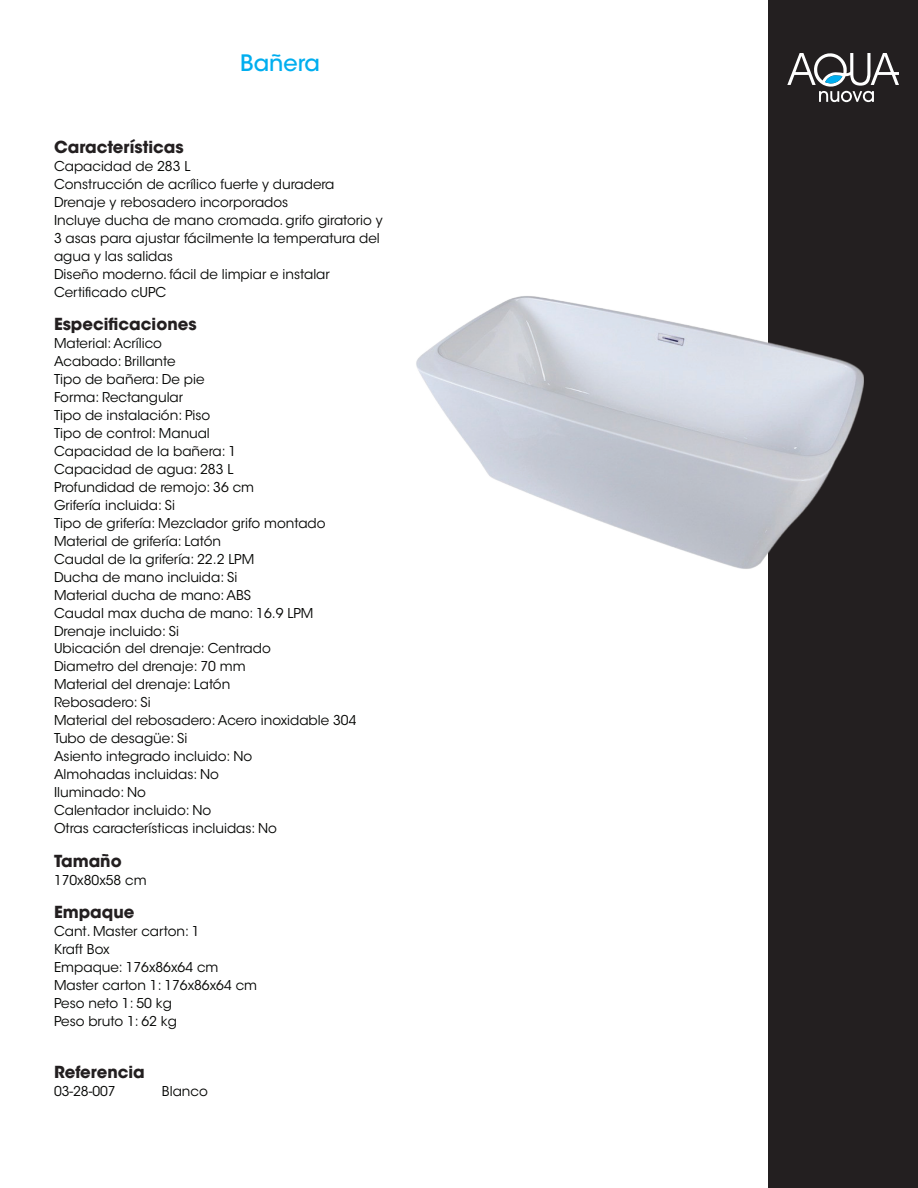
<style>
.page{position:relative;width:918px;height:1188px;background:#fff}
.page>*{position:absolute;margin:0;border:0;box-sizing:border-box;transform-origin:0 0}
.t1{font:500 22.5px "ITC Avant Garde Std";color:#00aeef}
.t2{font:700 16.5px "ITC Avant Garde Std";color:#231f20}
.t3{font:13.5px/18px "ITC Avant Garde Std";color:#040503}
</style>
<div class="page">
<div style="left:768px;top:0;width:150px;height:1188px;background:#231f20"></div>
<svg style="left:787px;top:53px;width:112px;height:49px"></svg>
<img style="left:416px;top:296px;width:448px;height:273px">
<h1 class="t1" style="left:240px;top:49px;width:81px">Bañera</h1>
<p class="t2" style="left:54px;top:136px;width:131px">Características</p>
<p class="t3" style="left:54px;top:157px;width:330px">Capacidad de 283 L<br>Construcción de acrílico fuerte y duradera Drenaje y rebosadero incorporados<br>Incluye ducha de mano cromada. grifo giratorio y 3 asas para ajustar fácilmente la temperatura del agua y las salidas<br>Diseño moderno. fácil de limpiar e instalar Certificado cUPC</p>
<p class="t2" style="left:54px;top:313px;width:144px">Especificaciones</p>
<p class="t3" style="left:54px;top:334px;width:304px">Material: Acrílico<br>Acabado: Brillante<br>Tipo de bañera: De pie<br>Forma: Rectangular<br>Tipo de instalación: Piso<br>Tipo de control: Manual<br>Capacidad de la bañera: 1<br>Capacidad de agua: 283 L<br>Profundidad de remojo: 36 cm<br>Grifería incluida: Si<br>Tipo de grifería: Mezclador grifo montado<br>Material de grifería: Latón<br>Caudal de la grifería: 22.2 LPM<br>Ducha de mano incluida: Si<br>Material ducha de mano: ABS<br>Caudal max ducha de mano: 16.9 LPM<br>Drenaje incluido: Si<br>Ubicación del drenaje: Centrado<br>Diametro del drenaje: 70 mm<br>Material del drenaje: Latón<br>Rebosadero: Si<br>Material del rebosadero: Acero inoxidable 304<br>Tubo de desagüe: Si<br>Asiento integrado incluido: No<br>Almohadas incluidas: No<br>Iluminado: No<br>Calentador incluido: No<br>Otras características incluidas: No</p>
<p class="t2" style="left:54px;top:850px;width:69px">Tamaño</p>
<p class="t3" style="left:54px;top:871px;width:94px">170x80x58 cm</p>
<p class="t2" style="left:54px;top:901px;width:82px">Empaque</p>
<p class="t3" style="left:54px;top:922px;width:205px">Cant. Master carton: 1<br>Kraft Box<br>Empaque: 176x86x64 cm<br>Master carton 1: 176x86x64 cm<br>Peso neto 1: 50 kg<br>Peso bruto 1: 62 kg</p>
<p class="t2" style="left:54px;top:1062px;width:92px">Referencia</p>
<p class="t3" style="left:54px;top:1083px;width:63px">03-28-007</p>
<p class="t3" style="left:162px;top:1083px;width:47px">Blanco</p>
</div>
